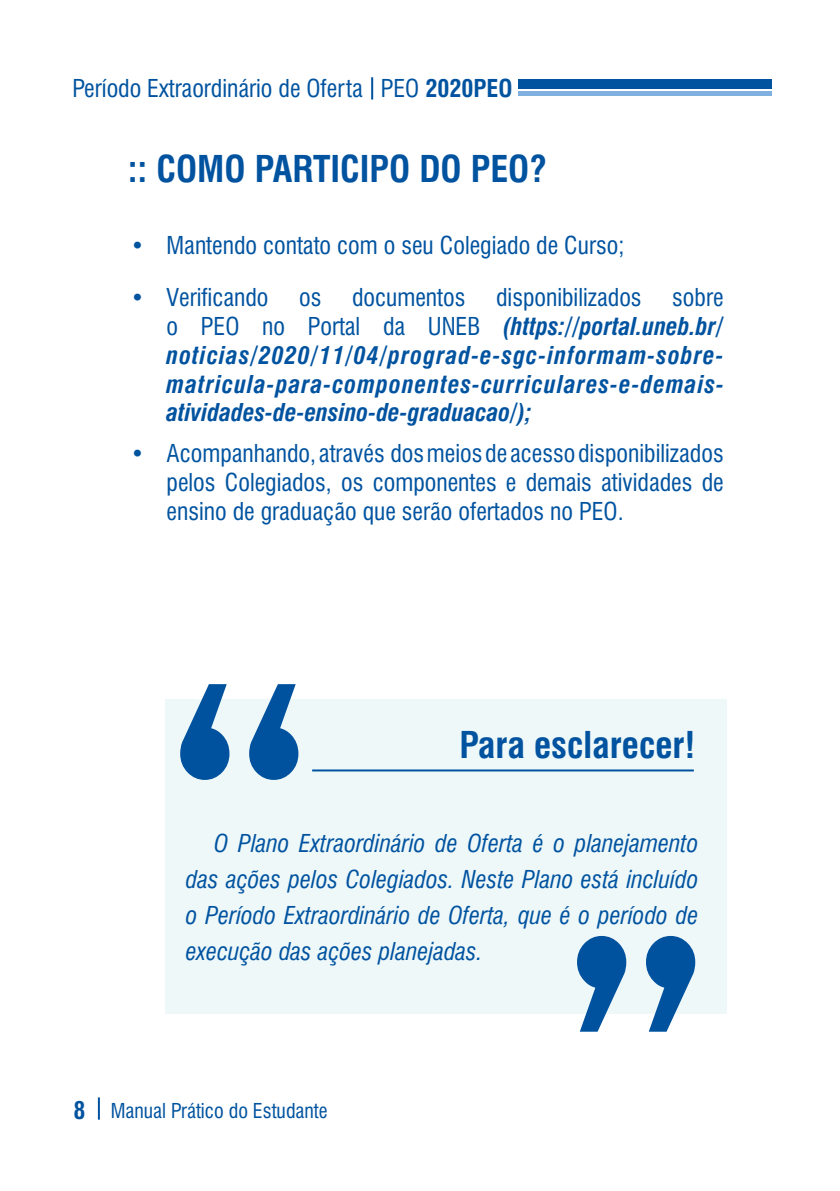
<style>
.page{position:relative;width:840px;height:1191px;background:#fff}
.page>*{position:absolute;margin:0;border:0;box-sizing:border-box;transform-origin:0 0}
.Título{font:700 condensed 36px "Swiss 721 BT";color:#0153a0}
.t1{font:condensed 24px/28.8px "Swiss 721 BT";color:#0153a0;text-align:justify}
.t2{font:italic 700 condensed 24px/28.8px "Swiss 721 BT";color:#0153a0;text-align:justify}
.texto{font:italic condensed 24px/36px "Swiss 721 BT";color:#0153a0;text-align:justify}
.t3{font:condensed 20px "Swiss 721 BT";color:#0153a0}
.s1{font-weight:700}
.s2{font-weight:400;font-style:normal}
.s3{font-weight:700;font-size:24px}
</style>
<div class="page">
<hr style="left:371px;top:77px;width:2px;height:22px;background:#0153a0">
<hr style="left:98px;top:1097px;width:2px;height:22px;background:#0153a0">
<div style="left:518px;top:79px;width:321px;height:9px;background:#0153a0"></div>
<div style="left:518px;top:91px;width:321px;height:5px;background:#80b0e0"></div>
<div style="left:771px;top:34px;width:68px;height:238px;background:#fff"></div>
<div style="left:164px;top:699px;width:562px;height:314px;background:#eef8f9"></div>
<hr style="left:312px;top:769px;width:381px;height:2px;background:#0153a0">
<svg style="left:180px;top:684px;width:118px;height:96px"></svg>
<svg style="left:576px;top:936px;width:118px;height:95px"></svg>
<p class="t1" style="left:72px;top:73px;width:441px">Período Extraordinário de Oferta PEO <span class="s1">2020PEO</span></p>
<p class="Título" style="left:128px;top:147px;width:420px">:: COMO PARTICIPO DO PEO?</p>
<p class="t1" style="left:130px;top:231px;width:495px">• Mantendo contato com o seu Colegiado de Curso;</p>
<p class="t1" style="left:130px;top:283px;width:139px">• Verificando</p>
<p class="t1" style="left:299px;top:283px;width:24px">os</p>
<p class="t1" style="left:352px;top:283px;width:115px">documentos</p>
<p class="t1" style="left:496px;top:283px;width:147px">disponibilizados</p>
<p class="t2" style="left:166px;top:283px;width:558px;text-indent:505px"><span class="s2">sobre o PEO no Portal da UNEB</span> (https://portal.uneb.br/ noticias/2020/11/04/prograd-e-sgc-informam-sobre&shy;matricula-para-componentes-curriculares-e-demais&shy;atividades-de-ensino-de-graduacao/);</p>
<p class="t1" style="left:166px;top:439px;width:558px;text-indent:-36px">• Acompanhando, através dos meios de acesso disponibilizados pelos Colegiados, os componentes e demais atividades de ensino de graduação que serão ofertados no PEO.</p>
<p class="Título" style="left:459px;top:723px;width:237px">Para esclarecer!</p>
<p class="texto" style="left:186px;top:825px;width:514px;text-indent:28px">O Plano Extraordinário de Oferta é o planejamento das ações pelos Colegiados. Neste Plano está incluído o Período Extraordinário de Oferta, que é o período de execução das ações planejadas.</p>
<p class="t3" style="left:73px;top:1099px;width:255px"><span class="s3">8</span> Manual Prático do Estudante</p>
</div>
